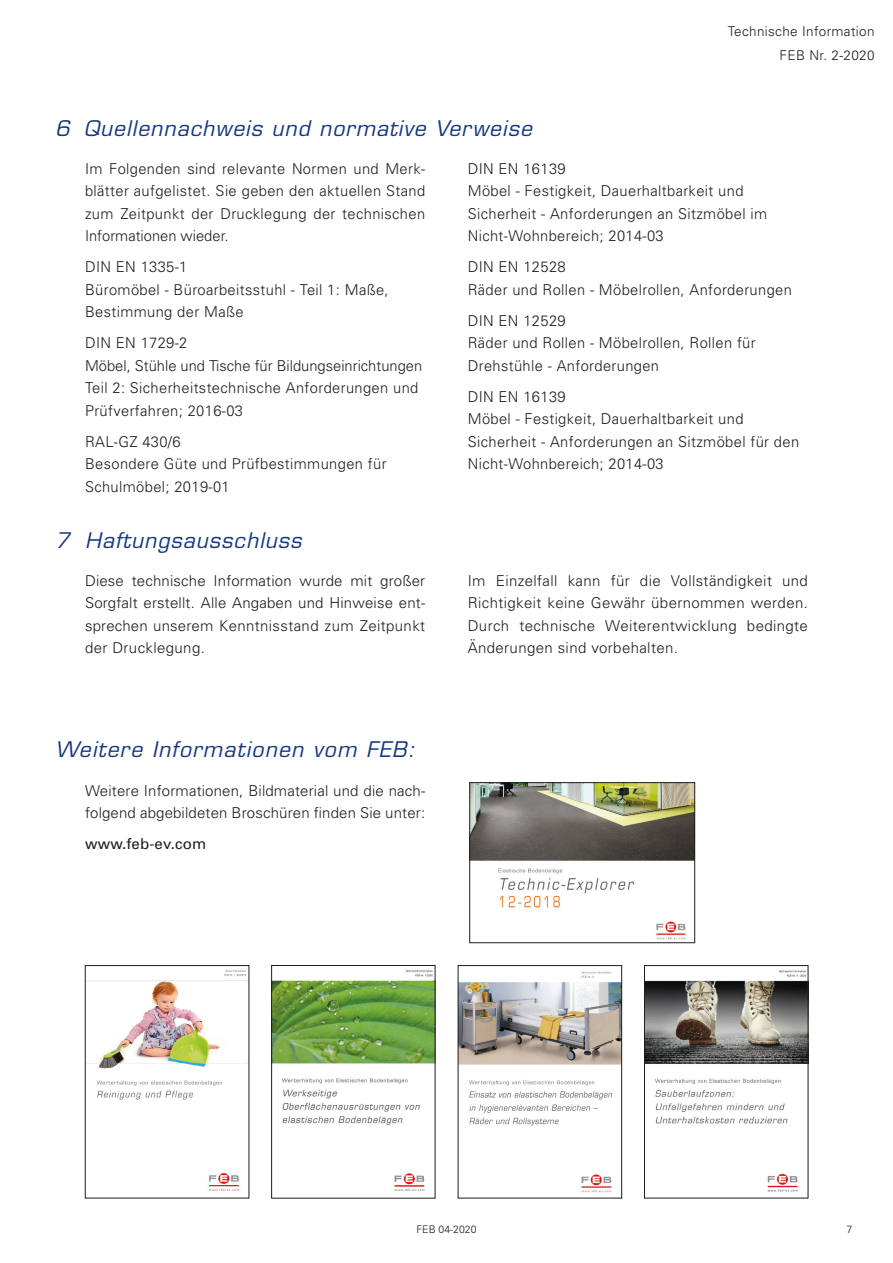
<style>
.page{position:relative;width:893px;height:1263px;background:#fff}
.page>*{position:absolute;margin:0;border:0;box-sizing:border-box;transform-origin:0 0}
.t1{font:italic 21px "Eurostile";letter-spacing:.05em;color:#14387f}
.t2{font:300 15px/22.5px "Univers";letter-spacing:.025em;color:#1d1d1b}
.t3{font:15px "Univers";letter-spacing:.01em;color:#1d1d1b}
.t4{font:300 13.5px "Univers";letter-spacing:.025em;color:#1d1d1b}
.t5{font:300 10.5px "Univers";color:#1d1d1b}
</style>
<div class="page">
<img style="left:460px;top:971px;width:160px;height:222px">
<div style="left:458px;top:965px;width:164px;height:233px;border:1px solid #1d1d1b"></div>
<img style="left:646px;top:970px;width:160px;height:222px">
<div style="left:644px;top:965px;width:164px;height:233px;border:1px solid #1d1d1b"></div>
<img style="left:471px;top:784px;width:222px;height:156px">
<div style="left:469px;top:782px;width:226px;height:161px;border:1px solid #1d1d1b"></div>
<img style="left:87px;top:969px;width:160px;height:222px">
<div style="left:85px;top:965px;width:164px;height:233px;border:1px solid #1d1d1b"></div>
<img style="left:273px;top:969px;width:160px;height:222px">
<div style="left:271px;top:965px;width:164px;height:233px;border:1px solid #1d1d1b"></div>
<p class="t1" style="left:55px;top:116px;width:478px">6 Quellennachweis und normative Verweise</p>
<p class="t4" style="left:728px;top:23px;width:148px">Technische Information</p>
<p class="t4" style="left:780px;top:47px;width:96px">FEB Nr. 2-2020</p>
<p class="t2" style="left:85px;top:157px;width:342px;text-align:justify">Im Folgenden sind relevante Normen und Merk&shy;blätter aufgelistet. Sie geben den aktuellen Stand zum Zeitpunkt der Drucklegung der technischen Informationen wieder.</p>
<p class="t2" style="left:85px;top:255px;width:104px">DIN EN 1335-1</p>
<p class="t2" style="left:85px;top:278px;width:305px">Büromöbel - Büroarbeitsstuhl - Teil 1: Maße,<br>Bestimmung der Maße</p>
<p class="t2" style="left:85px;top:331px;width:104px">DIN EN 1729-2</p>
<p class="t2" style="left:85px;top:354px;width:339px">Möbel, Stühle und Tische für Bildungseinrichtungen<br>Teil 2: Sicherheitstechnische Anforderungen und<br>Prüfverfahren; 2016-03</p>
<p class="t2" style="left:85px;top:430px;width:97px">RAL-GZ 430/6</p>
<p class="t2" style="left:85px;top:452px;width:303px">Besondere Güte und Prüfbestimmungen für<br>Schulmöbel; 2019-01</p>
<p class="t1" style="left:55px;top:528px;width:248px">7 Haftungsausschluss</p>
<p class="t2" style="left:468px;top:157px;width:99px">DIN EN 16139</p>
<p class="t2" style="left:468px;top:179px;width:277px">Möbel - Festigkeit, Dauerhaltbarkeit und</p>
<p class="t2" style="left:468px;top:202px;width:301px">Sicherheit - Anforderungen an Sitzmöbel im<br>Nicht-Wohnbereich; 2014-03</p>
<p class="t2" style="left:468px;top:255px;width:99px">DIN EN 12528</p>
<p class="t2" style="left:468px;top:278px;width:326px">Räder und Rollen - Möbelrollen, Anforderungen</p>
<p class="t2" style="left:468px;top:309px;width:99px">DIN EN 12529</p>
<p class="t2" style="left:468px;top:331px;width:289px">Räder und Rollen - Möbelrollen, Rollen für</p>
<p class="t2" style="left:468px;top:354px;width:193px">Drehstühle - Anforderungen</p>
<p class="t2" style="left:468px;top:385px;width:99px">DIN EN 16139</p>
<p class="t2" style="left:468px;top:407px;width:333px">Möbel - Festigkeit, Dauerhaltbarkeit und<br>Sicherheit - Anforderungen an Sitzmöbel für den<br>Nicht-Wohnbereich; 2014-03</p>
<p class="t2" style="left:85px;top:569px;width:342px;text-align:justify">Diese technische Information wurde mit großer Sorgfalt erstellt. Alle Angaben und Hinweise ent&shy;sprechen unserem Kenntnisstand zum Zeitpunkt der Drucklegung.</p>
<p class="t2" style="left:468px;top:569px;width:342px;text-align:justify">Im Einzelfall kann für die Vollständigkeit und Richtigkeit keine Gewähr übernommen werden.<br>Durch technische Weiterentwicklung bedingte Änderungen sind vorbehalten.</p>
<p class="t1" style="left:55px;top:736px;width:361px">Weitere Informationen vom FEB:</p>
<p class="t2" style="left:85px;top:779px;width:342px">Weitere Informationen, Bildmaterial und die nach&shy;folgend abgebildeten Broschüren finden Sie unter:</p>
<p class="t3" style="left:85px;top:834px;width:123px">www.feb-ev.com</p>
<p class="t5" style="left:416px;top:1223px;width:62px">FEB 04-2020</p>
<p class="t5" style="left:846px;top:1223px;width:7px">7</p>
</div>
